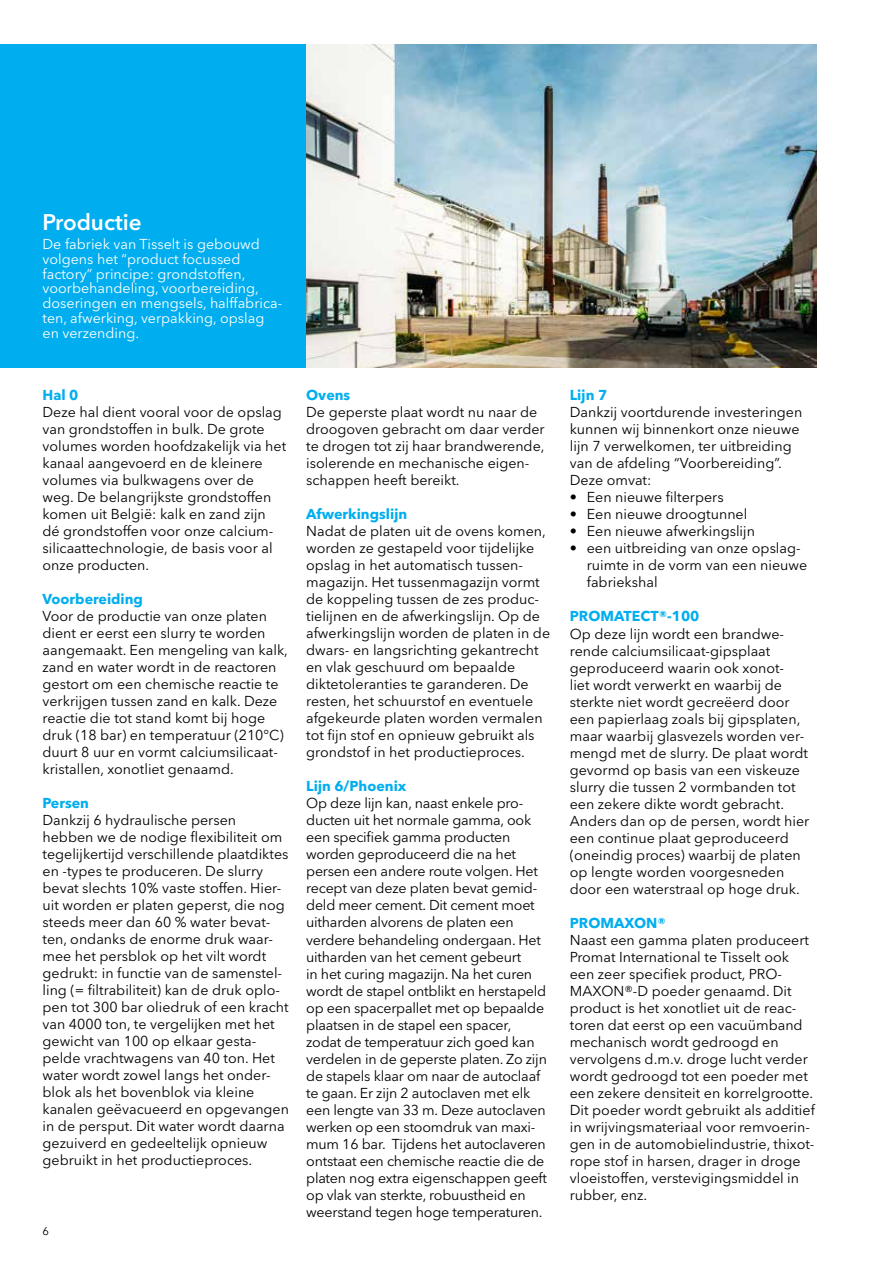
<style>
.page{position:relative;width:893px;height:1263px;background:#fff}
.page>*{position:absolute;margin:0;border:0;box-sizing:border-box;transform-origin:0 0}
.t1{font:600 22.5px "Avenir Next LT Pro";color:#fff}
.t2{font:14.25px/17px "Avenir Next LT Pro";color:#000}
.t3{font:14.25px/14.9px "Avenir Next LT Pro";color:#fff}
.t4{font:700 14.25px "Avenir Next LT Pro";color:#00aeef}
.t5{font:11.25px "Avenir Next LT Pro";color:#000}
</style>
<div class="page">
<div style="left:0;top:45px;width:306px;height:323px;background:#00aeef"></div>
<img style="left:306px;top:45px;width:510px;height:323px">
<h1 class="t1" style="left:43px;top:208px;width:101px">Productie</h1>
<p class="t3" style="left:43px;top:236px;width:241px">De fabriek van Tisselt is gebouwd volgens het “product focussed factory” principe: grondstoffen, voorbehandeling, voorbereiding, doseringen en mengsels, halffabrica&shy;ten, afwerking, verpakking, opslag en verzending.</p>
<p class="t4" style="left:43px;top:386px;width:37px">Hal 0</p>
<p class="t2" style="left:43px;top:403px;width:245px">Deze hal dient vooral voor de opslag van grondstoffen in bulk. De grote volumes worden hoofdzakelij k via het kanaal aangevoerd en de kleinere volumes via bulkwagens over de weg. De belangrĳkste grondstoffen komen uit België: kalk en zand zĳn dé grondstoffen voor onze calcium&shy;silicaattechnologie, de basis voor al onze producten.</p>
<p class="t4" style="left:43px;top:590px;width:102px">Voorbereiding</p>
<p class="t2" style="left:43px;top:607px;width:247px">Voor de productie van onze platen dient er eerst een slurry te worden aangemaakt. Een mengeling van kalk, zand en water wordt in de reactoren gestort om een chemische reactie te verkrijgen tussen zand en kalk. Deze reactie die tot stand komt bij hoge druk (18 bar) en temperatuur (210°C) duurt 8 uur en vormt calciumsilicaat&shy;kristallen, xonotliet genaamd.</p>
<p class="t4" style="left:43px;top:794px;width:48px">Persen</p>
<p class="t2" style="left:43px;top:812px;width:248px">Dankzĳ 6 hydraulische persen hebben we de nodige flexibiliteit om tegelijkertijd verschillende plaatdiktes en -types te produceren. De slurry bevat slechts 10% vaste stoffen. Hier&shy;uit worden er platen geperst, die nog steeds meer dan 60 % water bevat&shy;ten, ondanks de enorme druk waar&shy;mee het persblok op het vilt wordt gedrukt: in functie van de samenstel&shy;ling (= filtrabiliteit) kan de druk oplo&shy;pen tot 300 bar oliedruk of een kracht van 4000 ton, te vergelĳken met het gewicht van 100 op elkaar gesta&shy;pelde vrachtwagens van 40 ton. Het water wordt zowel langs het onder&shy;blok als het bovenblok via kleine kanalen geëvacueerd en opgevangen in de persput. Dit water wordt daarna gezuiverd en gedeeltelijk opnieuw gebruikt in het productieproces.</p>
<p class="t5" style="left:43px;top:1225px;width:8px">6</p>
<p class="t4" style="left:306px;top:386px;width:46px">Ovens</p>
<p class="t2" style="left:306px;top:404px;width:240px">De geperste plaat wordt nu naar de droogoven gebracht om daar verder te drogen tot zij haar brandwerende, isolerende en mechanische eigen&shy;schappen heeft bereikt.</p>
<p class="t4" style="left:306px;top:505px;width:103px">Afwerkingslijn</p>
<p class="t2" style="left:306px;top:523px;width:246px">Nadat de platen uit de ovens komen, worden ze gestapeld voor tijdelij ke opslag in het automatisch tussen&shy;magazij n. Het tussenmagazijn vormt de koppeling tussen de zes produc&shy;tielijnen en de afwerkingslijn. Op de afwerkingslijn worden de platen in de dwars- en langsrichting gekantrecht en vlak geschuurd om bepaalde diktetoleranties te garanderen. De resten, het schuurstof en eventuele afgekeurde platen worden vermalen tot fijn stof en opnieuw gebruikt als grondstof in het productieproces.</p>
<p class="t4" style="left:306px;top:778px;width:102px">Lijn 6/Phoenix</p>
<p class="t2" style="left:306px;top:795px;width:242px">Op deze lijn kan, naast enkele pro&shy;ducten uit het normale gamma, ook een specifiek gamma producten worden geproduceerd die na het persen een andere route volgen. Het recept van deze platen bevat gemid&shy;deld meer cement. Dit cement moet uitharden alvorens de platen een verdere behandeling ondergaan. Het uitharden van het cement gebeurt<br>in het curing magazijn. Na het curen wordt de stapel ontblikt en herstapeld op een spacerpallet met op bepaalde plaatsen in de stapel een spacer, zodat de temperatuur zich goed kan verdelen in de geperste platen. Zo zijn de stapels klaar om naar de autoclaaf te gaan. Er zijn 2 autoclaven met elk een lengte van 33 m. Deze autoclaven werken op een stoomdruk van maxi&shy;mum 16 bar. Tĳdens het autoclaveren ontstaat een chemische reactie die de platen nog extra eigenschappen geeft op vlak van sterkte, robuustheid en weerstand tegen hoge temperaturen.</p>
<p class="t4" style="left:570px;top:387px;width:39px">Lijn 7</p>
<p class="t2" style="left:570px;top:404px;width:234px">Dankzij voortdurende investeringen kunnen wij binnenkort onze nieuwe lĳn 7 verwelkomen, ter uitbreiding van de afdeling “Voorbereiding”.<br>Deze omvat:</p>
<p class="t2" style="left:570px;top:489px;width:155px">• Een nieuwe filterpers</p>
<p class="t2" style="left:570px;top:506px;width:179px">• Een nieuwe droogtunnel</p>
<p class="t2" style="left:570px;top:523px;width:187px">• Een nieuwe afwerkingslijn</p>
<p class="t2" style="left:587px;top:540px;width:222px;text-indent:-17px">• een uitbreiding van onze opslag&shy;ruimte in de vorm van een nieuwe fabriekshal</p>
<p class="t4" style="left:570px;top:608px;width:131px">PROMATECT®-100</p>
<p class="t2" style="left:570px;top:625px;width:241px">Op deze lĳn wordt een brandwe&shy;rende calciumsilicaat-gipsplaat geproduceerd waarin ook xonot-<br>liet wordt verwerkt en waarbĳ de sterkte niet wordt gecreëerd door een papierlaag zoals bĳ gipsplaten, maar waarbĳ glasvezels worden ver&shy;mengd met de slurry. De plaat wordt gevormd op basis van een viskeuze slurry die tussen 2 vormbanden tot een zekere dikte wordt gebracht.<br>Anders dan op de persen, wordt hier een continue plaat geproduceerd (oneindig proces) waarbĳ de platen op lengte worden voorgesneden door een waterstraal op hoge druk.</p>
<p class="t4" style="left:570px;top:914px;width:98px">PROMAXON®</p>
<p class="t2" style="left:570px;top:931px;width:247px">Naast een gamma platen produceert Promat International te Tisselt ook een zeer specifiek product, PRO-MAXON®-D poeder genaamd. Dit product is het xonotliet uit de reac&shy;toren dat eerst op een vacuümband mechanisch wordt gedroogd en vervolgens d.m.v. droge lucht verder wordt gedroogd tot een poeder met een zekere densiteit en korrelgrootte.<br>Dit poeder wordt gebruikt als additief in wrijvingsmateriaal voor remvoerin&shy;gen in de automobielindustrie, thixot&shy;rope stof in harsen, drager in droge vloeistoffen, verstevigingsmiddel in rubber, enz.</p>
</div>
